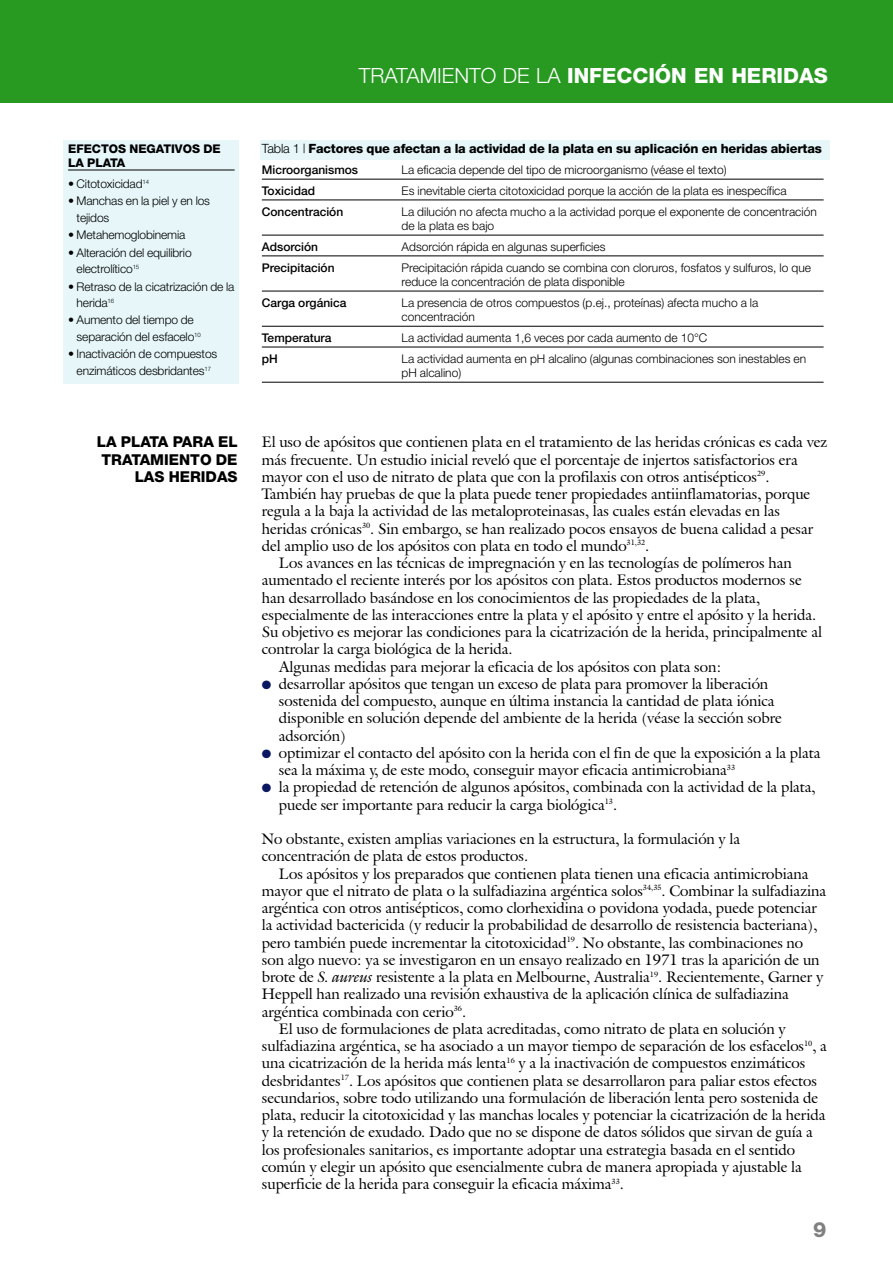
<style>
.page{position:relative;width:893px;height:1263px;background:#fff}
.page>*{position:absolute;margin:0;border:0;box-sizing:border-box;transform-origin:0 0}
.t1{font:800 21px "Helvetica Neue";color:#fff}
.t2{font:800 21px "Helvetica Neue";color:#808080}
.t3{font:15px/17.2px "Galliard IT Cby BT";color:#000}
.t4{font:800 15px/17.2px "Helvetica Neue";color:#000;text-align:right}
.t5{font:800 12.75px "Helvetica Neue";letter-spacing:-.015em;color:#000}
.t6{font:300 12px/16.5px "Helvetica Neue";color:#000}
.t7{font:500 12px "Helvetica Neue";color:#000}
.t8{font:800 12px "Helvetica Neue";color:#000}
.s1{font-weight:300}
.s2{color:#0b1761}
.s3{font-style:italic}
</style>
<div class="page">
<div style="left:0;top:0;width:892px;height:102px;background:#289a22"></div>
<hr style="left:262px;top:179px;width:561px;height:1px;background:#000">
<hr style="left:262px;top:200px;width:561px;height:1px;background:#000">
<hr style="left:262px;top:235px;width:561px;height:1px;background:#000">
<hr style="left:262px;top:256px;width:561px;height:1px;background:#000">
<hr style="left:262px;top:291px;width:561px;height:1px;background:#000">
<hr style="left:262px;top:326px;width:561px;height:1px;background:#000">
<hr style="left:262px;top:347px;width:561px;height:1px;background:#000">
<hr style="left:262px;top:382px;width:561px;height:1px;background:#000">
<div style="left:260px;top:140px;width:569px;height:19px;background:#e6f6f9"></div>
<div style="left:64px;top:140px;width:175px;height:243px;background:#e6f6f9"></div>
<hr style="left:68px;top:170px;width:166px;height:1px;background:#000">
<h1 class="t1" style="left:359px;top:68px;width:470px"><span class="s1">TRATAMIENTO DE LA</span> INFECCIÓN EN HERIDAS</h1>
<p class="t8" style="left:68px;top:145px;width:154px">EFECTOS NEGATIVOS DE</p>
<p class="t5" style="left:262px;top:144px;width:561px"><span class="s1">Tabla 1 |</span> Factores que afectan a la actividad de la plata en su aplicación en heridas abiertas</p>
<p class="t8" style="left:68px;top:159px;width:59px">LA PLATA</p>
<p class="t6" style="left:68px;top:177px;width:82px">• Citotoxicidad<sup>14</sup></p>
<p class="t6" style="left:77px;top:194px;width:135px;text-indent:-9px">• Manchas en la piel y en los tejidos</p>
<p class="t6" style="left:68px;top:228px;width:119px">• Metahemoglobinemia</p>
<p class="t6" style="left:77px;top:245px;width:117px;text-indent:-9px">• Alteración del equilibrio electrolítico<sup>15</sup></p>
<p class="t6" style="left:77px;top:279px;width:159px;text-indent:-9px">• Retraso de la cicatrización de la herida<sup>16</sup></p>
<p class="t6" style="left:77px;top:313px;width:126px;text-indent:-9px">• Aumento del tiempo de separación del esfacelo<sup>10</sup></p>
<p class="t6" style="left:68px;top:347px;width:151px;text-align:center">• Inactivación de compuestos enzimáticos desbridantes<sup>17</sup></p>
<p class="t7" style="left:262px;top:165px;width:98px">Microorganismos</p>
<p class="t6" style="left:401px;top:163px;width:326px">La eficacia depende del tipo de microorganismo (véase el texto)</p>
<p class="t7" style="left:262px;top:186px;width:55px">Toxicidad</p>
<p class="t6" style="left:401px;top:183px;width:386px">Es inevitable cierta citotoxicidad porque la acción de la plata es inespecífica</p>
<p class="t7" style="left:262px;top:207px;width:83px">Concentración</p>
<p class="t6" style="left:401px;top:205px;width:417px;line-height:14.4px">La dilución no afecta mucho a la actividad porque el exponente de concentración de la plata es bajo</p>
<p class="t7" style="left:262px;top:242px;width:58px">Adsorción</p>
<p class="t6" style="left:401px;top:239px;width:205px">Adsorción rápida en algunas superficies</p>
<p class="t7" style="left:262px;top:263px;width:74px">Precipitación</p>
<p class="t6" style="left:401px;top:261px;width:411px;line-height:14.4px">Precipitación rápida cuando se combina con cloruros, fosfatos y sulfuros, lo que reduce la concentración de plata disponible</p>
<p class="t7" style="left:262px;top:298px;width:86px">Carga orgánica</p>
<p class="t6" style="left:401px;top:296px;width:358px;line-height:14.4px">La presencia de otros compuestos (p.ej., proteínas) afecta mucho a la concentración</p>
<p class="t7" style="left:262px;top:333px;width:71px">Temperatura</p>
<p class="t6" style="left:401px;top:331px;width:307px">La actividad aumenta 1,6 veces por cada aumento de 10°C</p>
<p class="t7" style="left:262px;top:354px;width:17px">pH</p>
<p class="t6" style="left:401px;top:352px;width:406px;line-height:14.4px">La actividad aumenta en pH alcalino (algunas combinaciones son inestables en pH alcalino)</p>
<p class="t4" style="left:97px;top:435px;width:142px">LA PLATA PARA EL<br>TRATAMIENTO DE<br>LAS HERIDAS</p>
<p class="t3" style="left:262px;top:435px;width:567px">El uso de apósitos que contienen plata en el tratamiento de las heridas crónicas es cada vez</p>
<p class="t3" style="left:262px;top:453px;width:537px">más frecuente. Un estudio inicial reveló que el porcentaje de injertos satisfactorios era</p>
<p class="t3" style="left:262px;top:470px;width:509px">mayor con el uso de nitrato de plata que con la profilaxis con otros antisépticos<sup>29</sup>.</p>
<p class="t3" style="left:262px;top:487px;width:550px">También hay pruebas de que la plata puede tener propiedades antiinflamatorias, porque</p>
<p class="t3" style="left:262px;top:504px;width:519px">regula a la baja la actividad de las metaloproteinasas, las cuales están elevadas en las</p>
<p class="t3" style="left:262px;top:522px;width:553px">heridas crónicas<sup>30</sup>. Sin embargo, se han realizado pocos ensayos de buena calidad a pesar</p>
<p class="t3" style="left:262px;top:539px;width:389px">del amplio uso de los apósitos con plata en todo el mundo<sup>31,32</sup>.</p>
<p class="t3" style="left:279px;top:556px;width:514px">Los avances en las técnicas de impregnación y en las tecnologías de polímeros han</p>
<p class="t3" style="left:262px;top:573px;width:541px">aumentado el reciente interés por los apósitos con plata. Estos productos modernos se</p>
<p class="t3" style="left:262px;top:591px;width:499px">han desarrollado basándose en los conocimientos de las propiedades de la plata,</p>
<p class="t3" style="left:262px;top:608px;width:556px">especialmente de las interacciones entre la plata y el apósito y entre el apósito y la herida.</p>
<p class="t3" style="left:262px;top:625px;width:561px">Su objetivo es mejorar las condiciones para la cicatrización de la herida, principalmente al</p>
<p class="t3" style="left:262px;top:642px;width:252px">controlar la carga biológica de la herida.</p>
<p class="t3" style="left:279px;top:660px;width:444px">Algunas medidas para mejorar la eficacia de los apósitos con plata son:</p>
<p class="t3" style="left:279px;top:677px;width:504px;text-indent:-17px"><span class="s2">●</span> desarrollar apósitos que tengan un exceso de plata para promover la liberación sostenida del compuesto, aunque en última instancia la cantidad de plata iónica disponible en solución depende del ambiente de la herida (véase la sección sobre adsorción)</p>
<p class="t3" style="left:279px;top:746px;width:543px;text-indent:-17px"><span class="s2">●</span> optimizar el contacto del apósito con la herida con el fin de que la exposición a la plata sea la máxima y, de este modo, conseguir mayor eficacia antimicrobiana<sup>33</sup></p>
<p class="t3" style="left:279px;top:780px;width:538px;text-indent:-17px"><span class="s2">●</span> la propiedad de retención de algunos apósitos, combinada con la actividad de la plata, puede ser importante para reducir la carga biológica<sup>13</sup>.</p>
<p class="t3" style="left:262px;top:832px;width:480px">No obstante, existen amplias variaciones en la estructura, la formulación y la concentración de plata de estos productos.</p>
<p class="t3" style="left:279px;top:867px;width:531px">Los apósitos y los preparados que contienen plata tienen una eficacia antimicrobiana</p>
<p class="t3" style="left:262px;top:884px;width:565px">mayor que el nitrato de plata o la sulfadiazina argéntica solos<sup>34,35</sup>. Combinar la sulfadiazina</p>
<p class="t3" style="left:262px;top:901px;width:556px">argéntica con otros antisépticos, como clorhexidina o povidona yodada, puede potenciar</p>
<p class="t3" style="left:262px;top:918px;width:557px">la actividad bactericida (y reducir la probabilidad de desarrollo de resistencia bacteriana),</p>
<p class="t3" style="left:262px;top:936px;width:543px">pero también puede incrementar la citotoxicidad<sup>19</sup>. No obstante, las combinaciones no</p>
<p class="t3" style="left:262px;top:953px;width:559px">son algo nuevo: ya se investigaron en un ensayo realizado en 1971 tras la aparición de un</p>
<p class="t3" style="left:262px;top:970px;width:563px">brote de <span class="s3">S. aureus</span> resistente a la plata en Melbourne, Australia<sup>19</sup>. Recientemente, Garner y</p>
<p class="t3" style="left:262px;top:987px;width:528px">Heppell han realizado una revisión exhaustiva de la aplicación clínica de sulfadiazina</p>
<p class="t3" style="left:262px;top:1005px;width:206px">argéntica combinada con cerio<sup>36</sup>.</p>
<p class="t3" style="left:279px;top:1022px;width:508px">El uso de formulaciones de plata acreditadas, como nitrato de plata en solución y</p>
<p class="t3" style="left:262px;top:1039px;width:566px">sulfadiazina argéntica, se ha asociado a un mayor tiempo de separación de los esfacelos<sup>10</sup>, a</p>
<p class="t3" style="left:262px;top:1056px;width:545px">una cicatrización de la herida más lenta<sup>16</sup> y a la inactivación de compuestos enzimáticos</p>
<p class="t3" style="left:262px;top:1074px;width:556px">desbridantes<sup>17</sup>. Los apósitos que contienen plata se desarrollaron para paliar estos efectos</p>
<p class="t3" style="left:262px;top:1091px;width:557px">secundarios, sobre todo utilizando una formulación de liberación lenta pero sostenida de</p>
<p class="t3" style="left:262px;top:1108px;width:565px">plata, reducir la citotoxicidad y las manchas locales y potenciar la cicatrización de la herida</p>
<p class="t3" style="left:262px;top:1125px;width:552px">y la retención de exudado. Dado que no se dispone de datos sólidos que sirvan de guía a</p>
<p class="t3" style="left:262px;top:1143px;width:534px">los profesionales sanitarios, es importante adoptar una estrategia basada en el sentido</p>
<p class="t3" style="left:262px;top:1160px;width:541px">común y elegir un apósito que esencialmente cubra de manera apropiada y ajustable la</p>
<p class="t3" style="left:262px;top:1177px;width:363px">superficie de la herida para conseguir la eficacia máxima<sup>33</sup>.</p>
<h1 class="t2" style="left:813px;top:1222px;width:15px">9</h1>
</div>
